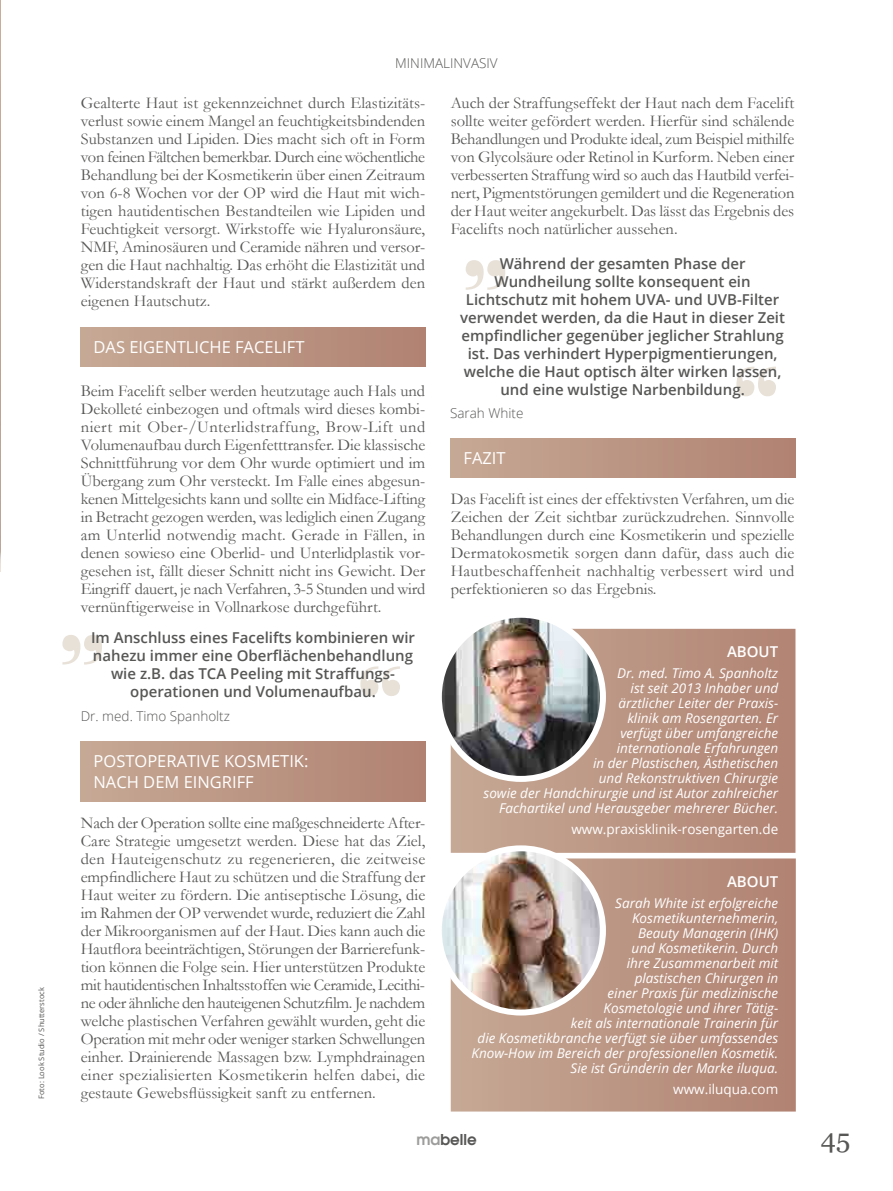
<style>
.page{position:relative;width:893px;height:1191px;background:#fff}
.page>*{position:absolute;margin:0;border:0;box-sizing:border-box;transform-origin:0 0}
.t1{font:150px "Modern";color:#89663d}
.t2{font:27px "Georgia";color:#575756}
.t3{font:16.5px/18px "Garamond";color:#575756;text-align:justify}
.t4{font:16.5px/21px "Open Sans";color:#fff}
.t5{font:600 15px/18px "Open Sans";color:#575756;text-align:center}
.t6{font:600 15px "Open Sans";color:#fff}
.t7{font:600 15px "Avant Garde LT";color:#575756}
.t8{font:italic 13.5px/15px "Open Sans";color:#fff;text-align:right}
.t9{font:13.5px "Open Sans";color:#fff}
.t10{font:300 13.5px "Open Sans";color:#575756}
.t11{font:7.5px "Open Sans";color:#575756}
.s1{color:#9d9d9c}
</style>
<div class="page">
<svg style="left:451px;top:629px;width:344px;height:224px;background:#ba9382"></svg>
<img style="left:439px;top:615px;width:164px;height:164px;border-radius:82px">
<div style="left:436px;top:612px;width:170px;height:170px;border:6px solid #fff;border-radius:50%"></div>
<img style="left:0;top:0;width:1px;height:572px">
<hr style="left:0;top:404px;width:1px;height:150px;background:#fff">
<svg style="left:451px;top:858px;width:345px;height:253px;background:#ba9382"></svg>
<img style="left:439px;top:848px;width:164px;height:164px;border-radius:82px">
<div style="left:436px;top:845px;width:170px;height:170px;border:6px solid #fff;border-radius:50%"></div>
<div style="left:81px;top:327px;width:344px;height:39px;background:linear-gradient(to right,#c6a995,#b18272)"></div>
<div style="left:451px;top:438px;width:344px;height:39px;background:linear-gradient(to right,#c6a995,#b18272)"></div>
<div style="left:81px;top:741px;width:344px;height:61px;background:linear-gradient(to right,#c6a995,#b18272)"></div>
<p class="t11" style="left:36px;top:1099px;width:113px;rotate:-90deg">Foto: Look Studio / Shutterstock</p>
<p class="t10" style="left:395px;top:54px;width:104px">MINIMALINVASIV</p>
<p class="t3" style="left:81px;top:93px;width:346px">Gealterte Haut ist gekennzeichnet durch Elastizitäts&shy;verlust sowie einem Mangel an feuchtigkeitsbindenden Substanzen und Lipiden. Dies macht sich oft in Form von feinen Fältchen bemerkbar. Durch eine wöchentliche Behandlung bei der Kosmetikerin über einen Zeitraum von 6-8 Wochen vor der OP wird die Haut mit wich&shy;tigen hautidentischen Bestandteilen wie Lipiden und Feuchtigkeit versorgt. Wirkstoffe wie Hyaluronsäure, NMF, Aminosäuren und Ceramide nähren und versor&shy;gen die Haut nachhaltig. Das erhöht die Elastizität und Widerstandskraft der Haut und stärkt außerdem den eigenen Hautschutz.</p>
<p class="t4" style="left:94px;top:336px;width:212px">DAS EIGENTLICHE FACELIFT</p>
<p class="t3" style="left:81px;top:381px;width:346px">Beim Facelift selber werden heutzutage auch Hals und Dekolleté einbezogen und oftmals wird dieses kombi&shy;niert mit Ober-/Unterlidstraffung, Brow-Lift und Volumenaufbau durch Eigenfetttransfer. Die klassische Schnittführung vor dem Ohr wurde optimiert und im Übergang zum Ohr versteckt. Im Falle eines abgesun&shy;kenen Mittelgesichts kann und sollte ein Midface-Lifting in Betracht gezogen werden, was lediglich einen Zugang am Unterlid notwendig macht. Gerade in Fällen, in denen sowieso eine Oberlid- und Unterlidplastik vor&shy;gesehen ist, fällt dieser Schnitt nicht ins Gewicht. Der Eingriff dauert, je nach Verfahren, 3-5 Stunden und wird vernünftigerweise in Vollnarkose durchgeführt.</p>
<p class="t5" style="left:91px;top:628px;width:325px">Im Anschluss eines Facelifts kombinieren wir nahezu immer eine Oberflächenbehandlung wie z.B. das TCA Peeling mit Straffungs&shy;operationen und Volumenaufbau.</p>
<p class="t10" style="left:81px;top:706px;width:151px">Dr. med. Timo Spanholtz</p>
<h1 class="t1" style="left:59px;top:527px;width:46px">„</h1>
<h1 class="t1" style="left:357px;top:662px;width:46px">“</h1>
<p class="t4" style="left:94px;top:750px;width:216px">POSTOPERATIVE KOSMETIK:<br>NACH DEM EINGRIFF</p>
<p class="t3" style="left:81px;top:813px;width:346px">Nach der Operation sollte eine maßgeschneiderte After-Care Strategie umgesetzt werden. Diese hat das Ziel, den Hauteigenschutz zu regenerieren, die zeitweise empfindlichere Haut zu schützen und die Straffung der Haut weiter zu fördern. Die antiseptische Lösung, die im Rahmen der OP verwendet wurde, reduziert die Zahl der Mikroorganismen auf der Haut. Dies kann auch die Hautflora beeinträchtigen, Störungen der Barrierefunk&shy;tion können die Folge sein. Hier unterstützen Produkte mit hautidentischen Inhaltsstoffen wie Ceramide, Lecithi&shy;ne oder ähnliche den hauteigenen Schutzfilm. Je nachdem welche plastischen Verfahren gewählt wurden, geht die Operation mit mehr oder weniger starken Schwellungen einher. Drainierende Massagen bzw. Lymphdrainagen einer spezialisierten Kosmetikerin helfen dabei, die gestaute Gewebsflüssigkeit sanft zu entfernen.</p>
<p class="t3" style="left:451px;top:93px;width:345px">Auch der Straffungseffekt der Haut nach dem Facelift sollte weiter gefördert werden. Hierfür sind schälende Behandlungen und Produkte ideal, zum Beispiel mithilfe von Glycolsäure oder Retinol in Kurform. Neben einer verbesserten Straffung wird so auch das Hautbild verfei&shy;nert, Pigmentstörungen gemildert und die Regeneration der Haut weiter angekurbelt. Das lässt das Ergebnis des Facelifts noch natürlicher aussehen.</p>
<p class="t5" style="left:460px;top:254px;width:326px">Während der gesamten Phase der Wundheilung sollte konsequent ein Lichtschutz mit hohem UVA- und UVB-Filter verwendet werden, da die Haut in dieser Zeit empfindlicher gegenüber jeglicher Strahlung ist. Das verhindert Hyperpigmentierungen, welche die Haut optisch älter wirken lassen, und eine wulstige Narbenbildung.</p>
<p class="t10" style="left:450px;top:404px;width:75px">Sarah White</p>
<h1 class="t1" style="left:463px;top:153px;width:46px">„</h1>
<h1 class="t1" style="left:733px;top:363px;width:46px">“</h1>
<p class="t4" style="left:463px;top:447px;width:44px">FAZIT</p>
<p class="t3" style="left:451px;top:489px;width:345px">Das Facelift ist eines der effektivsten Verfahren, um die Zeichen der Zeit sichtbar zurückzudrehen. Sinnvolle Behandlungen durch eine Kosmetikerin und spezielle Dermatokosmetik sorgen dann dafür, dass auch die Hautbeschaffenheit nachhaltig verbessert wird und perfektionieren so das Ergebnis.</p>
<p class="t6" style="left:727px;top:641px;width:53px">ABOUT</p>
<p class="t8" style="left:484px;top:665px;width:296px">Dr. med. Timo A. Spanholtz<br>ist seit 2013 Inhaber und<br>ärztlicher Leiter der Praxis-<br>klinik am Rosengarten. Er<br>verfügt über umfangreiche<br>internationale Erfahrungen<br>in der Plastischen, Ästhetischen<br>und Rekonstruktiven Chirurgie<br>sowie der Handchirurgie und ist Autor zahlreicher<br>Fachartikel und Herausgeber mehrerer Bücher.</p>
<p class="t9" style="left:571px;top:820px;width:208px">www.praxisklinik-rosengarten.de</p>
<p class="t6" style="left:727px;top:871px;width:53px">ABOUT</p>
<p class="t8" style="left:471px;top:895px;width:308px">Sarah White ist erfolgreiche<br>Kosmetikunternehmerin,<br>Beauty Managerin (IHK)<br>und Kosmetikerin. Durch<br>ihre Zusammenarbeit mit<br>plastischen Chirurgen in<br>einer Praxis für medizinische<br>Kosmetologie und ihrer Tätig-<br>keit als internationale Trainerin für<br>die Kosmetikbranche verfügt sie über umfassendes<br>Know-How im Bereich der professionellen Kosmetik.<br>Sie ist Gründerin der Marke iluqua.</p>
<p class="t9" style="left:673px;top:1079px;width:107px">www.iluqua.com</p>
<p class="t7" style="left:416px;top:1129px;width:62px"><span class="s1">ma</span>belle</p>
<h2 class="t2" style="left:821px;top:1122px;width:31px">45</h2>
</div>
